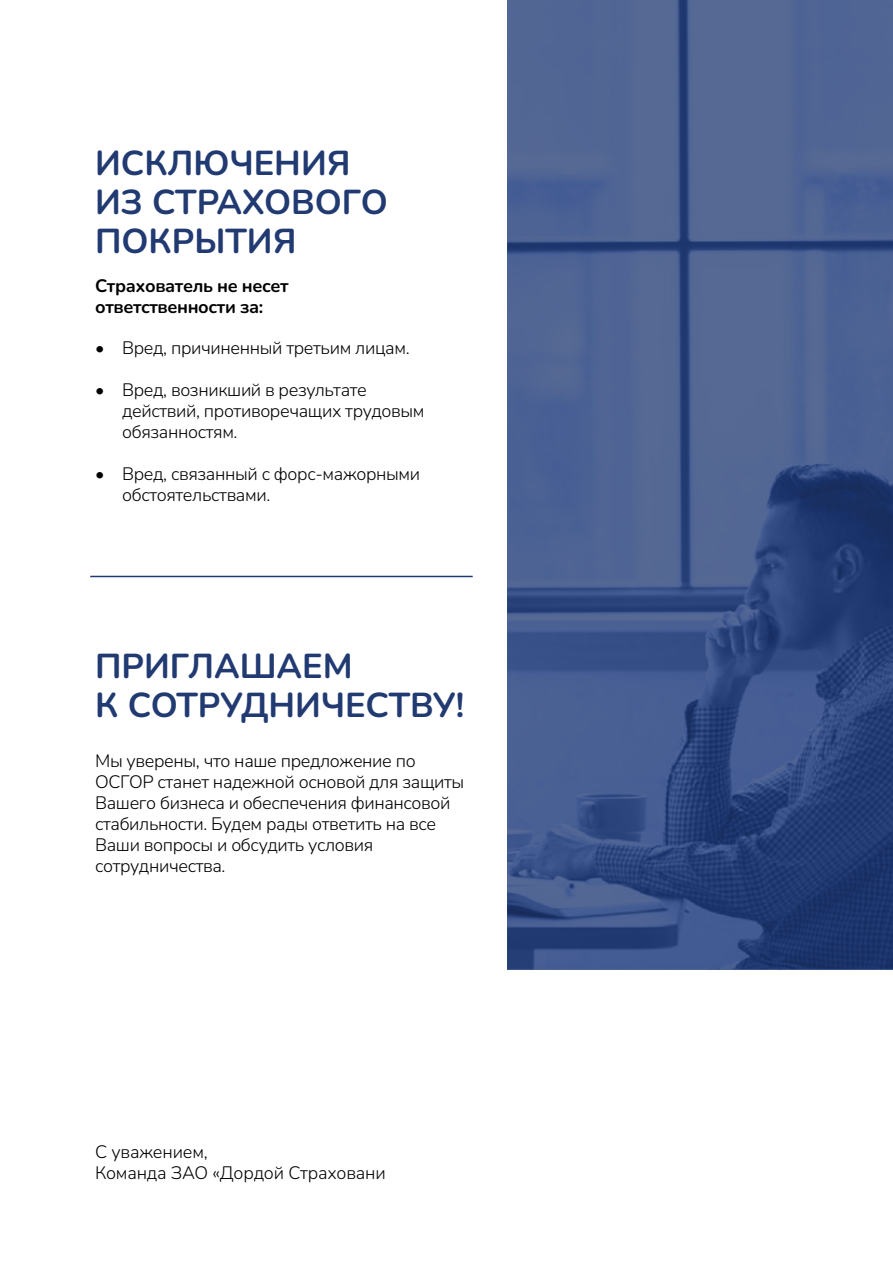
<style>
.page{position:relative;width:893px;height:1263px;background:#fff}
.page>*{position:absolute;margin:0;border:0;box-sizing:border-box;transform-origin:0 0}
.t1{font:700 34.5px/39px "Nunito";color:#213a72}
.t2{font:300 18px/21px "Nunito";letter-spacing:-.02em;color:#000}
.t3{font:700 18px/21px "Nunito";letter-spacing:-.02em;color:#000}
</style>
<div class="page">
<img style="left:507px;top:0;width:386px;height:969px">
<hr style="left:90px;top:576px;width:383px;height:1px;background:#213a72">
<h1 class="t1" style="left:95px;top:142px;width:294px">ИСКЛЮЧЕНИЯ<br>ИЗ СТРАХОВОГО<br>ПОКРЫТИЯ</h1>
<p class="t3" style="left:95px;top:274px;width:195px">Страхователь не несет ответственности за:</p>
<p class="t2" style="left:95px;top:337px;width:316px">• Вред, причиненный третьим лицам.</p>
<p class="t2" style="left:122px;top:379px;width:304px;text-indent:-27px">• Вред, возникший в результате действий, противоречащих трудовым обязанностям.</p>
<p class="t2" style="left:122px;top:463px;width:300px;text-indent:-27px">• Вред, связанный с форс-мажорными обстоятельствами.</p>
<h1 class="t1" style="left:95px;top:645px;width:371px">ПРИГЛАШАЕМ<br>К СОТРУДНИЧЕСТВУ!</h1>
<p class="t2" style="left:95px;top:750px;width:371px">Мы уверены, что наше предложение по ОСГОР станет надежной основой для защиты Вашего бизнеса и обеспечения финансовой стабильности. Будем рады ответить на все Ваши вопросы и обсудить условия сотрудничества.</p>
<p class="t2" style="left:95px;top:1141px;width:292px">С уважением,<br>Команда ЗАО «Дордой Страховани</p>
</div>
